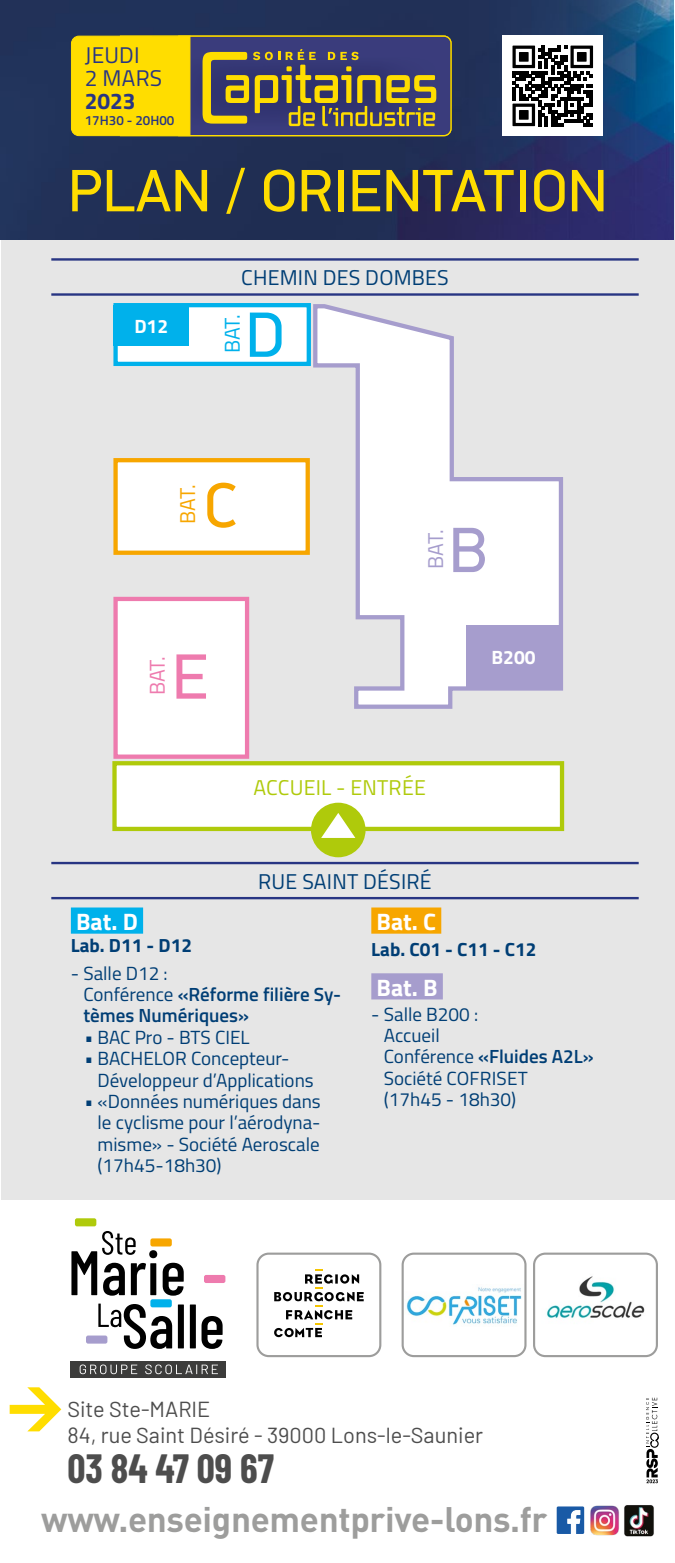
<style>
.page{position:relative;width:675px;height:1563px;background:#fff}
.page>*{position:absolute;margin:0;border:0;box-sizing:border-box;transform-origin:0 0}
.t1{font:64.19px "PF Din Display Pro";color:#00b1eb}
.t2{font:64.19px "PF Din Display Pro";color:#a69dcd}
.t3{font:64.19px "PF Din Display Pro";color:#f7a600}
.t4{font:64.19px "PF Din Display Pro";color:#ee7bae}
.t5{font:60px "PF Din Display Pro";letter-spacing:.01em;color:#fd0}
.t6{font:700 39.88px "Barlow Condensed";color:#4d4d4d}
.t7{font:700 35px "DIN";letter-spacing:-.01em;color:#9d9d9c}
.t8{font:700 23.75px "Titillium";color:#fff}
.t9{font:22.69px/22.7px "Titillium";letter-spacing:.01em;color:#283583}
.t10{font:21.75px/25.4px "Barlow";color:#4d4d4d}
.t11{font:21.38px "Titillium";letter-spacing:.01em;color:#003e75}
.t12{font:21.38px "Titillium";letter-spacing:.01em;color:#afca0b}
.t13{font:21.38px "Titillium";color:#00b1eb}
.t14{font:21.38px "Titillium";color:#a69dcd}
.t15{font:21.38px "Titillium";color:#f7a600}
.t16{font:21.38px "Titillium";color:#ee7bae}
.t17{font:700 19.25px "Titillium";color:#fff}
.t18{font:19px/21.4px "Titillium";color:#003e75}
.t19{font:600 19px/21.4px "Titillium";color:#003e75}
.t20{font:700 19px "Titillium";color:#003e75}
.t21{font:600 13.38px "Titillium";color:#283583}
.s1{font-weight:700}
.s2{font-weight:400}
.s3{font-weight:600}
</style>
<div class="page">
<div style="left:1px;top:133px;width:674px;height:1067px;background:#e6e6e6"></div>
<div style="left:71px;top:907px;width:72px;height:26px;background:#00b1eb"></div>
<div style="left:371px;top:907px;width:70px;height:26px;background:#f7a600"></div>
<div style="left:371px;top:973px;width:72px;height:26px;background:#a69dcd"></div>
<svg style="left:313px;top:304px;width:250px;height:405px"></svg>
<div style="left:113px;top:303px;width:198px;height:63px;background:#fff;border:4px solid #00b1eb"></div>
<div style="left:113px;top:458px;width:197px;height:97px;background:#fff;border:4px solid #f7a600"></div>
<hr style="left:51px;top:862px;width:588px;height:2px;background:#283583">
<hr style="left:51px;top:897px;width:588px;height:2px;background:#283583">
<hr style="left:51px;top:258px;width:588px;height:3px;background:#283583">
<hr style="left:51px;top:293px;width:588px;height:3px;background:#283583">
<div style="left:113px;top:597px;width:136px;height:162px;background:#fff;border:4px solid #ee7bae"></div>
<div style="left:112px;top:761px;width:452px;height:70px;background:#fff;border:4px solid #afca0b"></div>
<div style="left:311px;top:802px;width:55px;height:55px;background:#afca0b;border-radius:50%"></div>
<svg style="left:321px;top:813px;width:34px;height:25px"></svg>
<div style="left:467px;top:625px;width:94px;height:63px;background:#a69dcd"></div>
<div style="left:113px;top:305px;width:76px;height:41px;background:#00b1eb"></div>
<img style="left:0;top:0;width:674px;height:240px">
<svg style="left:557px;top:1506px;width:27px;height:28px"></svg>
<img style="left:590px;top:1505px;width:29px;height:31px">
<img style="left:624px;top:1505px;width:30px;height:31px">
<svg style="left:646px;top:1397px;width:13px;height:86px"></svg>
<svg style="left:163px;top:1262px;width:21px;height:33px"></svg>
<svg style="left:71px;top:1231px;width:86px;height:64px"></svg>
<svg style="left:98px;top:1303px;width:74px;height:46px"></svg>
<div style="left:178px;top:1304px;width:6px;height:44px;background:#000"></div>
<div style="left:190px;top:1304px;width:6px;height:44px;background:#000"></div>
<svg style="left:202px;top:1316px;width:21px;height:33px"></svg>
<div style="left:150px;top:1238px;width:22px;height:8px;background:#f7a600;border-radius:2px"></div>
<div style="left:204px;top:1275px;width:21px;height:8px;background:#ee7bae;border-radius:2px"></div>
<div style="left:75px;top:1218px;width:21px;height:8px;background:#afca0b;border-radius:2px"></div>
<div style="left:150px;top:1299px;width:22px;height:8px;background:#00b1eb;border-radius:2px"></div>
<div style="left:86px;top:1335px;width:21px;height:8px;background:#a69dcd;border-radius:2px"></div>
<div style="left:70px;top:1361px;width:155px;height:16px;background:#3c3c3b"></div>
<svg style="left:80px;top:1364px;width:57px;height:10px"></svg>
<svg style="left:145px;top:1364px;width:73px;height:10px"></svg>
<svg style="left:10px;top:1387px;width:51px;height:44px"></svg>
<svg style="left:274px;top:1269px;width:90px;height:68px"></svg>
<img style="left:406px;top:1287px;width:116px;height:38px">
<div style="left:256px;top:1252px;width:125px;height:105px;border:2px solid #9d9d9c;border-radius:11px"></div>
<div style="left:402px;top:1252px;width:125px;height:105px;border:2px solid #9d9d9c;border-radius:11px"></div>
<div style="left:533px;top:1252px;width:125px;height:105px;border:2px solid #9d9d9c;border-radius:11px"></div>
<img style="left:546px;top:1276px;width:99px;height:43px">
<svg style="left:71px;top:35px;width:381px;height:102px"></svg>
<div style="left:502px;top:35px;width:101px;height:101px;background:#fff"></div>
<svg style="left:513px;top:46px;width:80px;height:80px"></svg>
<p class="t9" style="left:85px;top:43px;width:79px">JEUDI<br>2 MARS<br><span class="s1">2023</span></p>
<p class="t21" style="left:85px;top:110px;width:91px">17H30 - 20H00</p>
<p class="t5" style="left:69px;top:155px;width:540px">PLAN / ORIENTATION</p>
<p class="t17" style="left:134px;top:311px;width:35px">D12</p>
<p class="t11" style="left:241px;top:262px;width:209px">CHEMIN DES DOMBES</p>
<p class="t13" style="left:217px;top:353px;width:41px;rotate:-90deg">BAT.</p>
<p class="t1" style="left:246px;top:297px;width:40px">D</p>
<p class="t15" style="left:172px;top:524px;width:41px;rotate:-90deg">BAT.</p>
<p class="t3" style="left:204px;top:467px;width:35px">C</p>
<p class="t14" style="left:420px;top:569px;width:41px;rotate:-90deg">BAT.</p>
<p class="t2" style="left:450px;top:512px;width:40px">B</p>
<p class="t16" style="left:142px;top:695px;width:41px;rotate:-90deg">BAT.</p>
<p class="t4" style="left:173px;top:639px;width:37px">E</p>
<p class="t12" style="left:253px;top:771px;width:174px">ACCUEIL - ENTRÉE</p>
<p class="t11" style="left:258px;top:865px;width:175px">RUE SAINT DÉSIRÉ</p>
<p class="t17" style="left:492px;top:642px;width:46px">B200</p>
<p class="t8" style="left:76px;top:903px;width:63px">Bat. D</p>
<p class="t20" style="left:71px;top:930px;width:123px">Lab. D11 - D12</p>
<p class="t19" style="left:83px;top:961px;width:259px;text-indent:-13px"><span class="s2">- Salle D12 :<br>Conférence</span> «Réforme filière Sy&shy;tèmes Numériques»</p>
<p class="t18" style="left:84px;top:1025px;width:167px">• BAC Pro - BTS CIEL</p>
<p class="t18" style="left:98px;top:1047px;width:218px;text-indent:-13px">• BACHELOR Concepteur-<br>Développeur d’Applications</p>
<p class="t18" style="left:98px;top:1089px;width:225px;text-align:justify;text-indent:-13px">• «Données numériques dans le cyclisme pour l’aérodyna&shy;misme» - Société Aeroscale (17h45-18h30)</p>
<p class="t8" style="left:377px;top:903px;width:61px">Bat. C</p>
<p class="t20" style="left:371px;top:935px;width:167px">Lab. C01 - C11 - C12</p>
<p class="t8" style="left:377px;top:969px;width:63px">Bat. B</p>
<p class="t18" style="left:384px;top:1002px;width:211px;text-indent:-13px">- Salle B200 :<br>Accueil<br>Conférence <span class="s3">«Fluides A2L»<br></span>Société COFRISET<br>(17h45 - 18h30)</p>
<p class="t10" style="left:67px;top:1395px;width:417px">Site Ste-MARIE<br>84, rue Saint Désiré - 39000 Lons-le-Saunier</p>
<p class="t6" style="left:67px;top:1440px;width:208px">03 84 47 09 67</p>
<p class="t7" style="left:41px;top:1496px;width:508px">www.enseignementprive-lons.fr</p>
</div>
